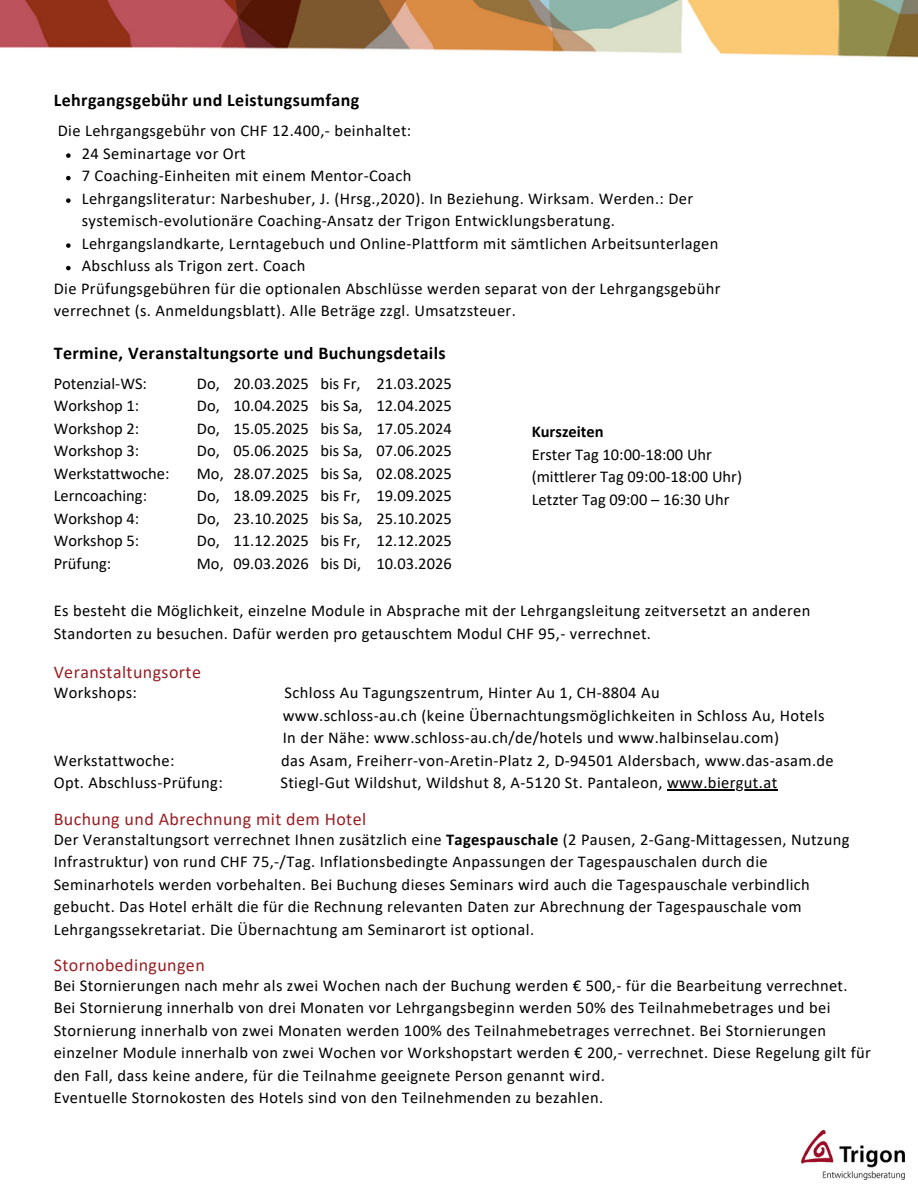
<style>
.page{position:relative;width:918px;height:1188px;background:#fff}
.page>*{position:absolute;margin:0;border:0;box-sizing:border-box;transform-origin:0 0}
.t1{font:700 18px "Calibri";letter-spacing:.025em;color:#000}
.t2{font:18px "Calibri";letter-spacing:.02em;color:#991e24}
.t3{font:16.5px/22.5px "Calibri";letter-spacing:.02em;color:#000}
.t4{font:16.5px "Calibri";color:#000}
.t5{font:700 16.5px "Calibri";color:#000}
.s1{font-weight:700}
</style>
<div class="page">
<img style="left:0;top:0;width:918px;height:58px">
<img style="left:802px;top:1131px;width:102px;height:48px">
<svg style="left:66px;top:153px;width:5px;height:5px"></svg>
<svg style="left:66px;top:176px;width:5px;height:4px"></svg>
<svg style="left:66px;top:198px;width:5px;height:5px"></svg>
<svg style="left:66px;top:243px;width:5px;height:5px"></svg>
<svg style="left:66px;top:266px;width:5px;height:4px"></svg>
<hr style="left:667px;top:789px;width:111px;height:1px;background:#000">
<h1 class="t1" style="left:54px;top:93px;width:307px">Lehrgangsgebühr und Leistungsumfang</h1>
<p class="t3" style="left:58px;top:121px;width:355px">Die Lehrgangsgebühr von CHF 12.400,- beinhaltet:</p>
<p class="t3" style="left:82px;top:144px;width:166px">24 Seminartage vor Ort</p>
<p class="t3" style="left:82px;top:166px;width:331px">7 Coaching-Einheiten mit einem Mentor-Coach</p>
<p class="t3" style="left:82px;top:189px;width:613px">Lehrgangsliteratur: Narbeshuber, J. (Hrsg.,2020). In Beziehung. Wirksam. Werden.: Der systemisch-evolutionäre Coaching-Ansatz der Trigon Entwicklungsberatung.</p>
<p class="t3" style="left:82px;top:234px;width:638px">Lehrgangslandkarte, Lerntagebuch und Online-Plattform mit sämtlichen Arbeitsunterlagen</p>
<p class="t3" style="left:82px;top:256px;width:225px">Abschluss als Trigon zert. Coach</p>
<p class="t3" style="left:54px;top:279px;width:668px">Die Prüfungsgebühren für die optionalen Abschlüsse werden separat von der Lehrgangsgebühr verrechnet (s. Anmeldungsblatt). Alle Beträge zzgl. Umsatzsteuer.</p>
<p class="t1" style="left:54px;top:345px;width:394px">Termine, Veranstaltungsorte und Buchungsdetails</p>
<p class="t4" style="left:54px;top:376px;width:95px">Potenzial-WS:</p>
<p class="t4" style="left:54px;top:399px;width:87px">Workshop 1:</p>
<p class="t4" style="left:54px;top:421px;width:87px">Workshop 2:</p>
<p class="t4" style="left:54px;top:444px;width:87px">Workshop 3:</p>
<p class="t4" style="left:54px;top:466px;width:117px">Werkstattwoche:</p>
<p class="t4" style="left:54px;top:489px;width:95px">Lerncoaching:</p>
<p class="t4" style="left:54px;top:511px;width:87px">Workshop 4:</p>
<p class="t4" style="left:54px;top:534px;width:87px">Workshop 5:</p>
<p class="t4" style="left:54px;top:556px;width:59px">Prüfung:</p>
<p class="t3" style="left:320px;top:373px;width:42px">bis Fr,</p>
<p class="t3" style="left:320px;top:396px;width:44px">bis Sa,</p>
<p class="t3" style="left:320px;top:418px;width:44px">bis Sa,</p>
<p class="t3" style="left:320px;top:441px;width:44px">bis Sa,</p>
<p class="t3" style="left:320px;top:463px;width:44px">bis Sa,</p>
<p class="t3" style="left:320px;top:486px;width:42px">bis Fr,</p>
<p class="t3" style="left:320px;top:508px;width:44px">bis Sa,</p>
<p class="t3" style="left:320px;top:531px;width:42px">bis Fr,</p>
<p class="t3" style="left:320px;top:553px;width:42px">bis Di,</p>
<p class="t3" style="left:234px;top:373px;width:77px">20.03.2025</p>
<p class="t3" style="left:234px;top:396px;width:77px">10.04.2025</p>
<p class="t3" style="left:234px;top:418px;width:77px">15.05.2025</p>
<p class="t3" style="left:234px;top:441px;width:77px">05.06.2025</p>
<p class="t3" style="left:234px;top:463px;width:77px">28.07.2025</p>
<p class="t3" style="left:234px;top:486px;width:77px">18.09.2025</p>
<p class="t3" style="left:234px;top:508px;width:77px">23.10.2025</p>
<p class="t3" style="left:234px;top:531px;width:77px">11.12.2025</p>
<p class="t3" style="left:234px;top:553px;width:77px">09.03.2026</p>
<p class="t3" style="left:377px;top:373px;width:77px">21.03.2025</p>
<p class="t3" style="left:377px;top:396px;width:77px">12.04.2025</p>
<p class="t3" style="left:377px;top:418px;width:77px">17.05.2024</p>
<p class="t3" style="left:377px;top:441px;width:77px">07.06.2025</p>
<p class="t3" style="left:377px;top:463px;width:77px">02.08.2025</p>
<p class="t3" style="left:377px;top:486px;width:77px">19.09.2025</p>
<p class="t3" style="left:377px;top:508px;width:77px">25.10.2025</p>
<p class="t3" style="left:377px;top:531px;width:77px">12.12.2025</p>
<p class="t3" style="left:377px;top:553px;width:77px">10.03.2026</p>
<p class="t3" style="left:197px;top:373px;width:24px">Do,</p>
<p class="t3" style="left:197px;top:396px;width:24px">Do,</p>
<p class="t3" style="left:197px;top:418px;width:24px">Do,</p>
<p class="t3" style="left:197px;top:441px;width:24px">Do,</p>
<p class="t3" style="left:197px;top:463px;width:28px">Mo,</p>
<p class="t3" style="left:197px;top:486px;width:24px">Do,</p>
<p class="t3" style="left:197px;top:508px;width:24px">Do,</p>
<p class="t3" style="left:197px;top:531px;width:24px">Do,</p>
<p class="t3" style="left:197px;top:553px;width:28px">Mo,</p>
<p class="t5" style="left:532px;top:425px;width:74px">Kurszeiten</p>
<p class="t4" style="left:532px;top:448px;width:182px">Erster Tag 10:00-18:00 Uhr</p>
<p class="t4" style="left:532px;top:470px;width:212px">(mittlerer Tag 09:00-18:00 Uhr)</p>
<p class="t4" style="left:532px;top:493px;width:199px">Letzter Tag 09:00 – 16:30 Uhr</p>
<p class="t3" style="left:54px;top:601px;width:758px">Es besteht die Möglichkeit, einzelne Module in Absprache mit der Lehrgangsleitung zeitversetzt an anderen<br>Standorten zu besuchen. Dafür werden pro getauschtem Modul CHF 95,- verrechnet.</p>
<p class="t2" style="left:54px;top:665px;width:149px">Veranstaltungsorte</p>
<p class="t3" style="left:54px;top:683px;width:85px">Workshops:</p>
<p class="t3" style="left:285px;top:683px;width:377px">Schloss Au Tagungszentrum, Hinter Au 1, CH-8804 Au</p>
<p class="t3" style="left:283px;top:705px;width:543px">www.schloss-au.ch (keine Übernachtungsmöglichkeiten in Schloss Au, Hotels</p>
<p class="t3" style="left:283px;top:728px;width:498px">In der Nähe: www.schloss-au.ch/de/hotels und www.halbinselau.com)</p>
<p class="t3" style="left:54px;top:750px;width:122px">Werkstattwoche:</p>
<p class="t3" style="left:281px;top:750px;width:554px">das Asam, Freiherr-von-Aretin-Platz 2, D-94501 Aldersbach, www.das-asam.de</p>
<p class="t3" style="left:54px;top:773px;width:171px">Opt. Abschluss-Prüfung:</p>
<p class="t3" style="left:280px;top:773px;width:498px">Stiegl-Gut Wildshut, Wildshut 8, A-5120 St. Pantaleon, www.biergut.at</p>
<p class="t2" style="left:54px;top:811px;width:314px">Buchung und Abrechnung mit dem Hotel</p>
<p class="t3" style="left:54px;top:829px;width:797px">Der Veranstaltungsort verrechnet Ihnen zusätzlich eine <span class="s1">Tagespauschale</span> (2 Pausen, 2-Gang-Mittagessen, Nutzung Infrastruktur) von rund CHF 75,-/Tag. Inflationsbedingte Anpassungen der Tagespauschalen durch die Seminarhotels werden vorbehalten. Bei Buchung dieses Seminars wird auch die Tagespauschale verbindlich gebucht. Das Hotel erhält die für die Rechnung relevanten Daten zur Abrechnung der Tagespauschale vom Lehrgangssekretariat. Die Übernachtung am Seminarort ist optional.</p>
<p class="t2" style="left:54px;top:958px;width:153px">Stornobedingungen</p>
<p class="t3" style="left:54px;top:976px;width:819px">Bei Stornierungen nach mehr als zwei Wochen nach der Buchung werden € 500,- für die Bearbeitung verrechnet.<br>Bei Stornierung innerhalb von drei Monaten vor Lehrgangsbeginn werden 50% des Teilnahmebetrages und bei Stornierung innerhalb von zwei Monaten werden 100% des Teilnahmebetrages verrechnet. Bei Stornierungen einzelner Module innerhalb von zwei Wochen vor Workshopstart werden € 200,- verrechnet. Diese Regelung gilt für den Fall, dass keine andere, für die Teilnahme geeignete Person genannt wird.<br>Eventuelle Stornokosten des Hotels sind von den Teilnehmenden zu bezahlen.</p>
</div>
